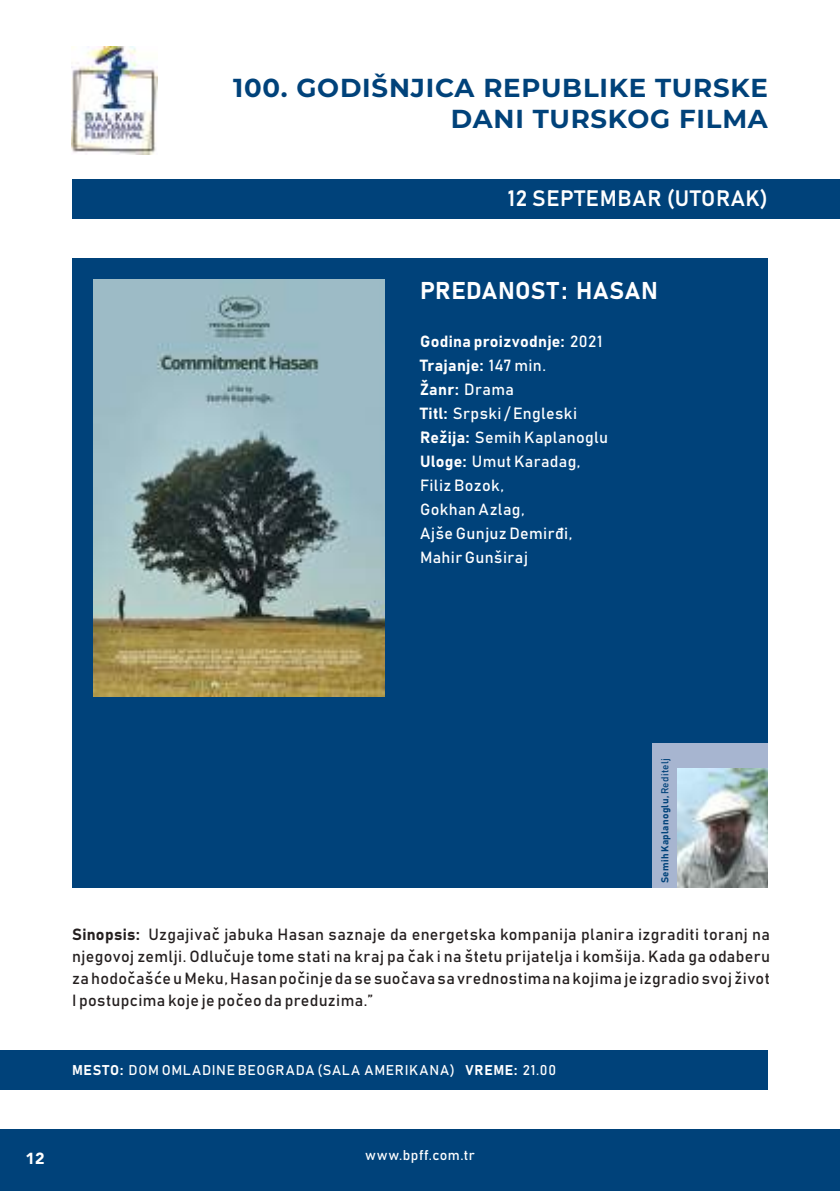
<style>
.page{position:relative;width:840px;height:1191px;background:#fff}
.page>*{position:absolute;margin:0;border:0;box-sizing:border-box;transform-origin:0 0}
.t1{font:700 26px/31.2px "Montserrat";letter-spacing:.03em;color:#00427a;text-align:right}
.t2{font:24px "Bahnschrift";letter-spacing:.02em;color:#fff}
.t3{font:22px "Bahnschrift";letter-spacing:.03em;color:#fff}
.t4{font:16px/22px "Bahnschrift";letter-spacing:.02em;color:#241f1f;text-align:justify}
.t5{font:16px/24px "Bahnschrift";letter-spacing:.02em;color:#fff}
.t6{font:900 16px "Avenir";color:#fff}
.t7{font:14px "Bahnschrift";letter-spacing:.045em;color:#fff}
.t8{font:10px "Bahnschrift";letter-spacing:.03em;color:#00427a}
</style>
<div class="page">
<img style="left:71px;top:47px;width:86px;height:107px">
<div style="left:72px;top:179px;width:767px;height:40px;background:#00427a"></div>
<div style="left:0;top:1129px;width:839px;height:62px;background:#00427a"></div>
<hr style="left:839px;top:179px;width:1px;height:40px;background:#e11c23">
<div style="left:0;top:1050px;width:767px;height:39px;background:#00427a"></div>
<div style="left:72px;top:258px;width:695px;height:629px;background:#00427a"></div>
<img style="left:93px;top:280px;width:291px;height:416px">
<div style="left:652px;top:743px;width:115px;height:144px;background:#a7b5d0"></div>
<img style="left:677px;top:768px;width:90px;height:119px">
<h1 class="t1" style="left:233px;top:71px;width:536px">100. GODIŠNJICA REPUBLIKE TURSKE<br>DANI TURSKOG FILMA</h1>
<h3 class="t3" style="left:507px;top:184px;width:261px">12 SEPTEMBAR (UTORAK)</h3>
<h2 class="t2" style="left:420px;top:275px;width:239px">PREDANOST: HASAN</h2>
<p class="t5" style="left:420px;top:329px;width:189px">Godina proizvodnje: 2021<br>Trajanje: 147 min.<br>Žanr: Drama<br>Titl: Srpski / Engleski<br>Režija: Semih Kaplanoglu<br>Uloge: Umut Karadag,<br>Filiz Bozok,<br>Gokhan Azlag,<br>Ajše Gunjuz Demirđi,<br>Mahir Gunširaj</p>
<p class="t8" style="left:658px;top:883px;width:127px;rotate:-90deg">Semih Kaplanoglu, Reditelj</p>
<p class="t4" style="left:72px;top:923px;width:699px">Sinopsis: Uzgajivač jabuka Hasan saznaje da energetska kompanija planira izgraditi toranj na njegovoj zemlji. Odlučuje tome stati na kraj pa čak i na štetu prijatelja i komšija. Kada ga odaberu za hodočašće u Meku, Hasan počinje da se suočava sa vrednostima na kojima je izgradio svoj život I postupcima koje je počeo da preduzima.”</p>
<p class="t7" style="left:72px;top:1060px;width:485px">MESTO: DOM OMLADINE BEOGRADA (SALA AMERIKANA) VREME: 21.00</p>
<p class="t6" style="left:26px;top:1145px;width:20px">12</p>
<p class="t7" style="left:365px;top:1146px;width:111px">www.bpff.com.tr</p>
</div>
